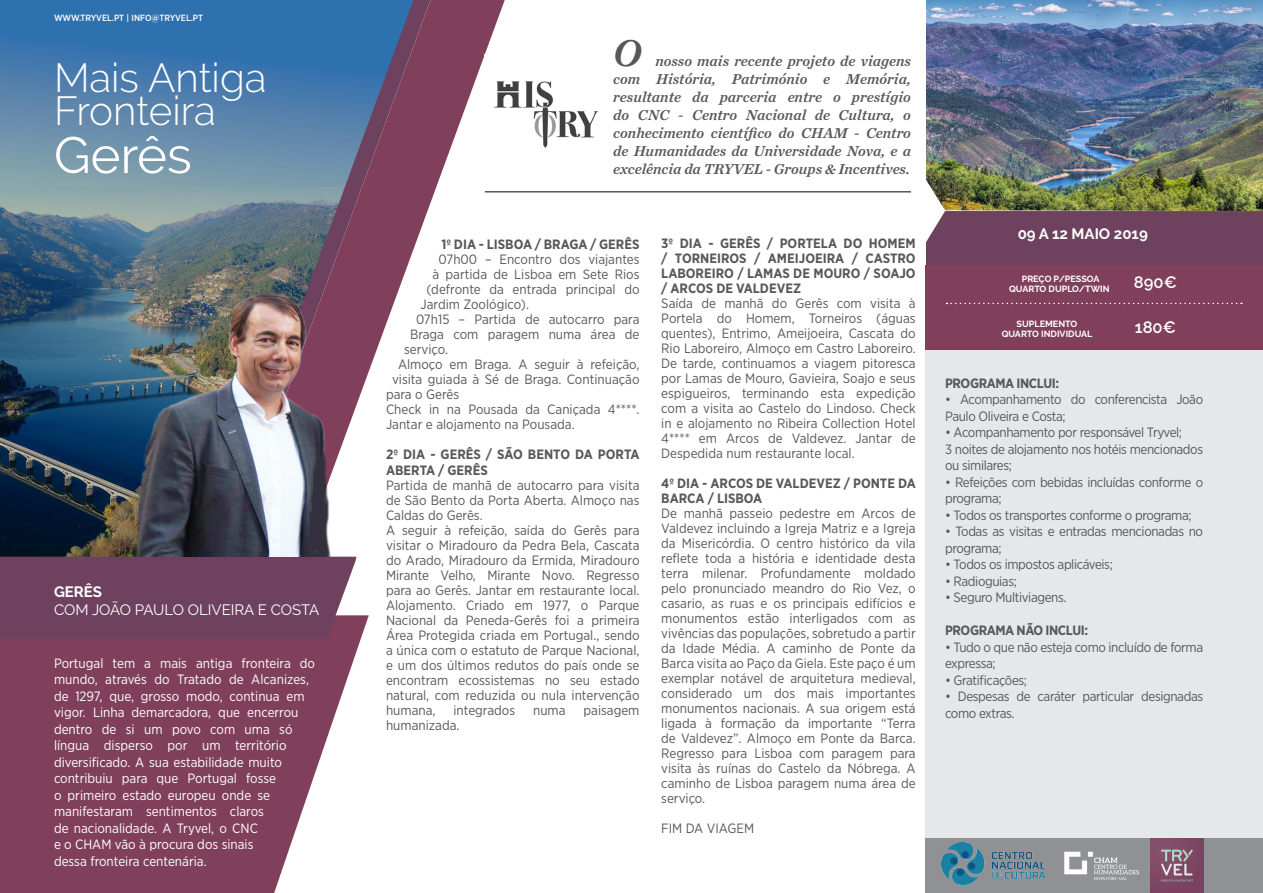
<style>
.page{position:relative;width:1263px;height:893px;background:#fff}
.page>*{position:absolute;margin:0;border:0;box-sizing:border-box;transform-origin:0 0}
.titulo{font:51px "Raleway";color:#fff}
.titulo-2{font:300 40.5px "Raleway";color:#fff}
.corpo{font:italic 39px "Chronicle Text G1 Semi";color:#57585a}
.data{font:600 16.5px "Raleway";color:#fff}
.corpo-2{font:italic 15px/18px "Chronicle Text G1 Semi";color:#585858;text-align:justify}
.autor{font:15px "Raleway";letter-spacing:-.005em;color:#fff}
.data-2{font:700 15px "Raleway";color:#fff}
.autor-2{font:700 15px "Raleway";color:#fff}
.corpo-3{font:13.5px/15px "Gotham Narrow";letter-spacing:-.015em;color:#57585a}
.corpo-4{font:13.5px/16.5px "Gotham Narrow";color:#fff}
.corpo-5{font:700 13.5px/15px "Gotham Narrow";color:#57585a}
.corpo-6{font:700 13.5px "Gotham Narrow";letter-spacing:-.03em;color:#57585a}
.data-3{font:700 9px "Raleway";color:#fff}
.t1{font:500 9px "Gotham Narrow";letter-spacing:-.005em;color:#fff}
</style>
<div class="page">
<svg style="left:0;top:0;width:86px;height:557px;background:#385d7c"></svg>
<img style="left:926px;top:0;width:337px;height:211px">
<div style="left:926px;top:349px;width:337px;height:544px;background:#e6e7e9"></div>
<div style="left:926px;top:211px;width:337px;height:54px;background:#6e425e"></div>
<div style="left:926px;top:265px;width:337px;height:84px;background:#80405c"></div>
<svg style="left:946px;top:303px;width:296px;height:1px"></svg>
<svg style="left:86px;top:0;width:17px;height:557px;background:#3f6786"></svg>
<svg style="left:103px;top:0;width:402px;height:559px"></svg>
<svg style="left:0;top:615px;width:369px;height:278px;background:#915a72"></svg>
<div style="left:0;top:557px;width:356px;height:81px;background:#6e425e"></div>
<img style="left:131px;top:282px;width:217px;height:275px">
<div style="left:926px;top:839px;width:337px;height:54px;background:#8f9194"></div>
<div style="left:1150px;top:839px;width:53px;height:53px;background:#7d4662"></div>
<svg style="left:1161px;top:850px;width:32px;height:31px"></svg>
<img style="left:942px;top:842px;width:103px;height:43px">
<img style="left:1064px;top:851px;width:75px;height:29px">
<img style="left:485px;top:54px;width:113px;height:120px">
<hr style="left:485px;top:191px;width:426px;height:2px;background:#585858">
<p class="t1" style="left:54px;top:12px;width:151px">WWW.TRYVEL.PT | INFO@TRYVEL.PT</p>
<p class="titulo-2" style="left:54px;top:54px;width:214px">Mais Antiga</p>
<p class="titulo-2" style="left:54px;top:87px;width:164px">Fronteira</p>
<p class="titulo" style="left:54px;top:125px;width:139px">Gerês</p>
<p class="autor-2" style="left:54px;top:583px;width:49px">GERÊS</p>
<p class="autor" style="left:54px;top:601px;width:267px">COM JOÃO PAULO OLIVEIRA E COSTA</p>
<p class="corpo-4" style="left:54px;top:655px;width:263px">Portugal tem a mais antiga fronteira do mundo, através do Tratado de Alcanizes, de 1297, que, grosso modo, continua em vigor. Linha demarcadora, que encerrou dentro de si um povo com uma só língua disperso por um território diversificado. A sua estabilidade muito contribuiu para que Portugal fosse<br>o primeiro estado europeu onde se manifestaram sentimentos claros<br>de nacionalidade. A Tryvel, o CNC<br>e o CHAM vão à procura dos sinais<br>dessa fronteira centenária.</p>
<p class="corpo" style="left:613px;top:22px;width:30px">O</p>
<p class="corpo-2" style="left:613px;top:51px;width:299px;text-indent:42px">nosso mais recente projeto de viagens com História, Património e Memória, resultante da parceria entre o prestígio do CNC - Centro Nacional de Cultura, o conhecimento científico do CHAM - Centro de Humanidades da Universidade Nova, e a excelência da TRYVEL - Groups &amp; Incentives.</p>
<p class="corpo-5" style="left:441px;top:237px;width:200px">1º DIA - LISBOA / BRAGA / GERÊS</p>
<p class="corpo-3" style="left:438px;top:252px;width:202px">07h00 – Encontro dos viajantes</p>
<p class="corpo-3" style="left:432px;top:267px;width:208px">à partida de Lisboa em Sete Rios</p>
<p class="corpo-3" style="left:426px;top:282px;width:214px">(defronte da entrada principal do</p>
<p class="corpo-3" style="left:420px;top:297px;width:110px">Jardim Zoológico).</p>
<p class="corpo-3" style="left:416px;top:312px;width:225px">07h15 – Partida de autocarro para</p>
<p class="corpo-3" style="left:410px;top:327px;width:231px">Braga com paragem numa área de</p>
<p class="corpo-3" style="left:404px;top:342px;width:45px">serviço.</p>
<p class="corpo-3" style="left:398px;top:357px;width:243px">Almoço em Braga. A seguir à refeição,</p>
<p class="corpo-3" style="left:392px;top:372px;width:249px">visita guiada à Sé de Braga. Continuação</p>
<p class="corpo-3" style="left:386px;top:387px;width:75px">para o Gerês</p>
<p class="corpo-3" style="left:386px;top:402px;width:255px">Check in na Pousada da Caniçada 4****.<br>Jantar e alojamento na Pousada.</p>
<p class="corpo-5" style="left:386px;top:447px;width:255px">2º DIA - GERÊS / SÃO BENTO DA PORTA<br>ABERTA / GERÊS</p>
<p class="corpo-3" style="left:386px;top:477px;width:255px;text-align:justify">Partida de manhã de autocarro para visita de São Bento da Porta Aberta. Almoço nas Caldas do Gerês.</p>
<p class="corpo-3" style="left:386px;top:522px;width:255px;text-align:justify">A seguir à refeição, saída do Gerês para visitar o Miradouro da Pedra Bela, Cascata do Arado, Miradouro da Ermida, Miradouro Mirante Velho, Mirante Novo. Regresso para ao Gerês. Jantar em restaurante local.<br>Alojamento. Criado em 1977, o Parque Nacional da Peneda-Gerês foi a primeira Área Protegida criada em Portugal., sendo a única com o estatuto de Parque Nacional, e um dos últimos redutos do país onde se encontram ecossistemas no seu estado natural, com reduzida ou nula intervenção humana,</p>
<p class="corpo-3" style="left:453px;top:702px;width:63px">integrados</p>
<p class="corpo-3" style="left:533px;top:702px;width:34px">numa</p>
<p class="corpo-3" style="left:583px;top:702px;width:58px">paisagem</p>
<p class="corpo-3" style="left:386px;top:717px;width:75px">humanizada.</p>
<p class="corpo-5" style="left:661px;top:236px;width:256px;text-align:justify">3º DIA - GERÊS / PORTELA DO HOMEM / TORNEIROS / AMEIJOEIRA / CASTRO LABOREIRO / LAMAS DE MOURO / SOAJO / ARCOS DE VALDEVEZ</p>
<p class="corpo-3" style="left:661px;top:296px;width:256px;text-align:justify">Saída de manhã do Gerês com visita à Portela do Homem, Torneiros (águas quentes), Entrimo, Ameijoeira, Cascata do Rio Laboreiro, Almoço em Castro Laboreiro.<br>De tarde, continuamos a viagem pitoresca por Lamas de Mouro, Gavieira, Soajo e seus espigueiros, terminando esta expedição com a visita ao Castelo do Lindoso. Check in e alojamento no Ribeira Collection Hotel 4**** em Arcos de Valdevez. Jantar de Despedida num restaurante local.</p>
<p class="corpo-5" style="left:661px;top:476px;width:256px">4º DIA - ARCOS DE VALDEVEZ / PONTE DA<br>BARCA / LISBOA</p>
<p class="corpo-3" style="left:661px;top:506px;width:256px;text-align:justify">De manhã passeio pedestre em Arcos de Valdevez incluindo a Igreja Matriz e a Igreja da Misericórdia. O centro histórico da vila reflete toda a história e identidade desta terra milenar. Profundamente moldado pelo pronunciado meandro do Rio Vez, o casario, as ruas e os principais edifícios e monumentos estão interligados com as vivências das populações, sobretudo a partir da Idade Média. A caminho de Ponte da Barca visita ao Paço da Giela. Este paço é um exemplar notável de arquitetura medieval, considerado um dos mais importantes monumentos nacionais. A sua origem está ligada à formação da importante “Terra de Valdevez”. Almoço em Ponte da Barca.<br>Regresso para Lisboa com paragem para visita às ruínas do Castelo da Nóbrega. A caminho de Lisboa paragem numa área de serviço.</p>
<p class="corpo-3" style="left:661px;top:821px;width:95px">FIM DA VIAGEM</p>
<p class="data-2" style="left:1018px;top:225px;width:132px">09 A 12 MAIO 2019</p>
<p class="data-3" style="left:1022px;top:274px;width:79px">PREÇO P/PESSOA</p>
<p class="data-3" style="left:1009px;top:284px;width:102px">QUARTO DUPLO/TWIN</p>
<p class="data-3" style="left:1016px;top:319px;width:62px">SUPLEMENTO</p>
<p class="data-3" style="left:1002px;top:329px;width:92px">QUARTO INDIVIDUAL</p>
<p class="data" style="left:1134px;top:273px;width:44px">890€</p>
<p class="data" style="left:1135px;top:318px;width:42px">180€</p>
<p class="corpo-6" style="left:945px;top:374px;width:115px">PROGRAMA INCLUI:</p>
<p class="corpo-3" style="left:945px;top:391px;width:260px;line-height:16.5px">• Acompanhamento do conferencista João<br>Paulo Oliveira e Costa;</p>
<p class="corpo-3" style="left:945px;top:425px;width:238px">• Acompanhamento por responsável Tryvel;</p>
<p class="corpo-3" style="left:945px;top:440px;width:260px;line-height:16.5px">3 noites de alojamento nos hotéis mencionados ou similares;</p>
<p class="corpo-3" style="left:945px;top:473px;width:260px;line-height:16.5px">• Refeições com bebidas incluídas conforme o programa;</p>
<p class="corpo-3" style="left:945px;top:507px;width:248px">• Todos os transportes conforme o programa;</p>
<p class="corpo-3" style="left:945px;top:523px;width:259px;line-height:16.5px">• Todas as visitas e entradas mencionadas no programa;</p>
<p class="corpo-3" style="left:945px;top:557px;width:169px">• Todos os impostos aplicáveis;</p>
<p class="corpo-3" style="left:945px;top:573px;width:73px">• Radioguias;</p>
<p class="corpo-3" style="left:945px;top:590px;width:123px">• Seguro Multiviagens.</p>
<p class="corpo-6" style="left:945px;top:622px;width:144px">PROGRAMA NÃO INCLUI:</p>
<p class="corpo-3" style="left:945px;top:638px;width:260px;line-height:16.5px">• Tudo o que não esteja como incluído de forma expressa;</p>
<p class="corpo-3" style="left:945px;top:672px;width:83px">• Gratificações;</p>
<p class="corpo-3" style="left:945px;top:688px;width:260px;line-height:16.5px">• Despesas de caráter particular designadas como extras.</p>
</div>
